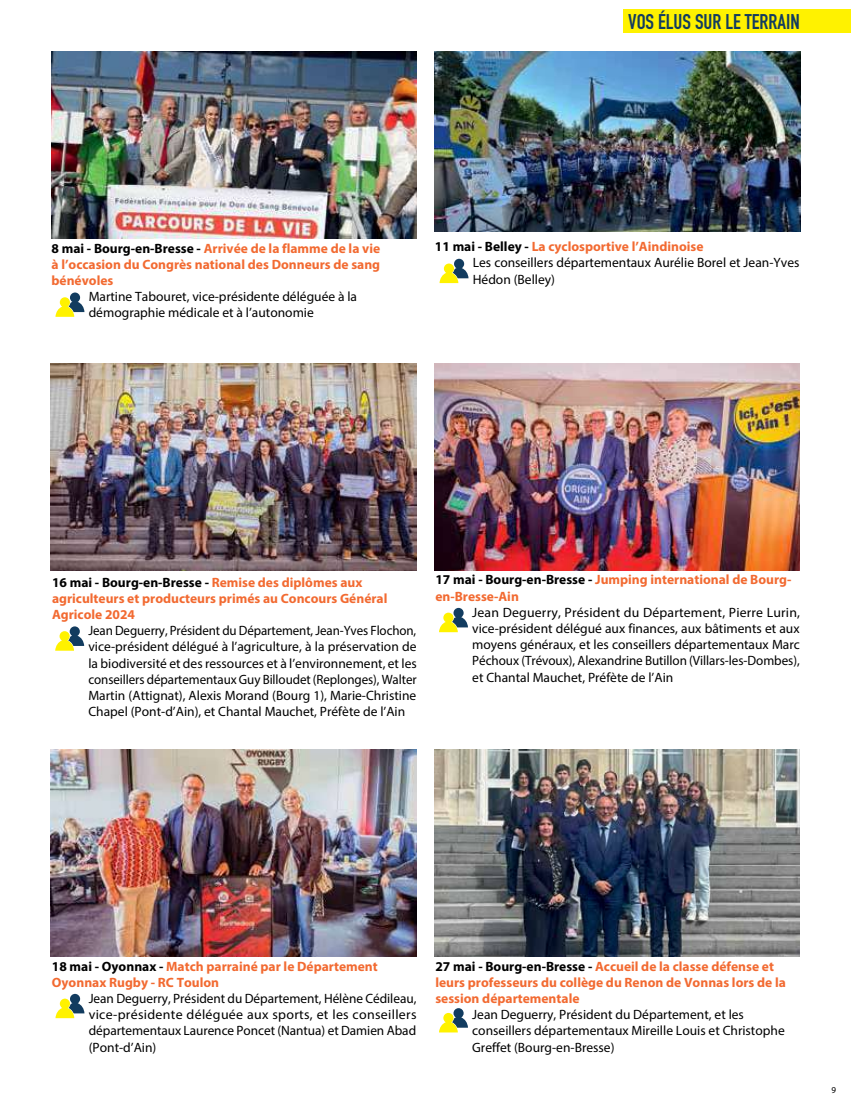
<style>
.page{position:relative;width:851px;height:1106px;background:#fff}
.page>*{position:absolute;margin:0;border:0;box-sizing:border-box;transform-origin:0 0}
.t1{font:21px "DIN Engschrift LT Pro";color:#123c5f}
.t2{font:13.5px/16.2px "Myriad Pro";color:#000}
.t3{font:700 13.5px/16.2px "Myriad Pro";color:#f26a31}
.t4{font:13.5px/16.2px "Myriad Pro";color:#000;text-align:justify;scale:.96 1}
.t5{font:9px "Myriad Pro";color:#000}
.s1{color:#000}
.s2{font-weight:700}
.s3{font-weight:700;color:#f26a31}
</style>
<div class="page">
<div style="left:623px;top:10px;width:227px;height:23px;background:#fff200"></div>
<svg style="left:55px;top:292px;width:29px;height:25px"></svg>
<img style="left:51px;top:51px;width:365px;height:187px">
<img style="left:434px;top:51px;width:366px;height:180px">
<svg style="left:439px;top:259px;width:29px;height:24px"></svg>
<img style="left:51px;top:363px;width:365px;height:208px">
<svg style="left:55px;top:626px;width:29px;height:25px"></svg>
<img style="left:51px;top:749px;width:365px;height:207px">
<svg style="left:55px;top:993px;width:29px;height:25px"></svg>
<img style="left:434px;top:749px;width:365px;height:207px">
<svg style="left:439px;top:1008px;width:29px;height:24px"></svg>
<img style="left:434px;top:363px;width:365px;height:207px">
<svg style="left:439px;top:608px;width:29px;height:24px"></svg>
<h1 class="t1" style="left:628px;top:9px;width:173px">VOS ÉLUS SUR LE TERRAIN</h1>
<p class="t3" style="left:51px;top:239px;width:330px;text-align:justify"><span class="s1">8 mai - Bourg-en-Bresse -</span> Arrivée de la flamme de la vie à l’occasion du Congrès national des Donneurs de sang bénévoles</p>
<p class="t2" style="left:89px;top:288px;width:270px">Martine Tabouret, vice-présidente déléguée à la démographie médicale et à l’autonomie</p>
<p class="t2" style="left:472px;top:238px;width:328px;text-indent:-38px"><span class="s2">11 mai - Belley -</span> <span class="s3">La cyclosportive l’Aindinoise<br></span>Les conseillers départementaux Aurélie Borel et Jean-Yves<br>Hédon (Belley)</p>
<p class="t3" style="left:52px;top:573px;width:337px"><span class="s1">16 mai - Bourg-en-Bresse -</span> Remise des diplômes aux agriculteurs et producteurs primés au Concours Général<br>Agricole 2024</p>
<p class="t4" style="left:88px;top:622px;width:343px">Jean Deguerry, Président du Département, Jean-Yves Flochon, vice-président délégué à l’agriculture, à la préservation de la biodiversité et des ressources et à l’environnement, et les conseillers départementaux Guy Billoudet (Replonges), Walter Martin (Attignat), Alexis Morand (Bourg 1), Marie-Christine Chapel (Pont-d’Ain), et Chantal Mauchet, Préfète de l’Ain</p>
<p class="t3" style="left:435px;top:571px;width:357px"><span class="s1">17 mai - Bourg-en-Bresse -</span> Jumping international de Bourg&shy;en-Bresse-Ain</p>
<p class="t2" style="left:472px;top:604px;width:329px;text-align:justify">Jean Deguerry, Président du Département, Pierre Lurin, vice-président délégué aux finances, aux bâtiments et aux moyens généraux, et les conseillers départementaux Marc Péchoux (Trévoux), Alexandrine Butillon (Villars-les-Dombes), et Chantal Mauchet, Préfète de l’Ain</p>
<p class="t3" style="left:52px;top:957px;width:327px"><span class="s1">18 mai - Oyonnax -</span> Match parrainé par le Département<br>Oyonnax Rugby - RC Toulon</p>
<p class="t2" style="left:89px;top:990px;width:329px;text-align:justify">Jean Deguerry, Président du Département, Hélène Cédileau, vice-présidente déléguée aux sports, et les conseillers départementaux Laurence Poncet (Nantua) et Damien Abad (Pont-d’Ain)</p>
<p class="t3" style="left:435px;top:957px;width:352px"><span class="s1">27 mai - Bourg-en-Bresse -</span> Accueil de la classe défense et leurs professeurs du collège du Renon de Vonnas lors de la session départementale</p>
<p class="t2" style="left:472px;top:1006px;width:314px">Jean Deguerry, Président du Département, et les conseillers départementaux Mireille Louis et Christophe<br>Greffet (Bourg-en-Bresse)</p>
<p class="t5" style="left:831px;top:1084px;width:6px">9</p>
</div>
